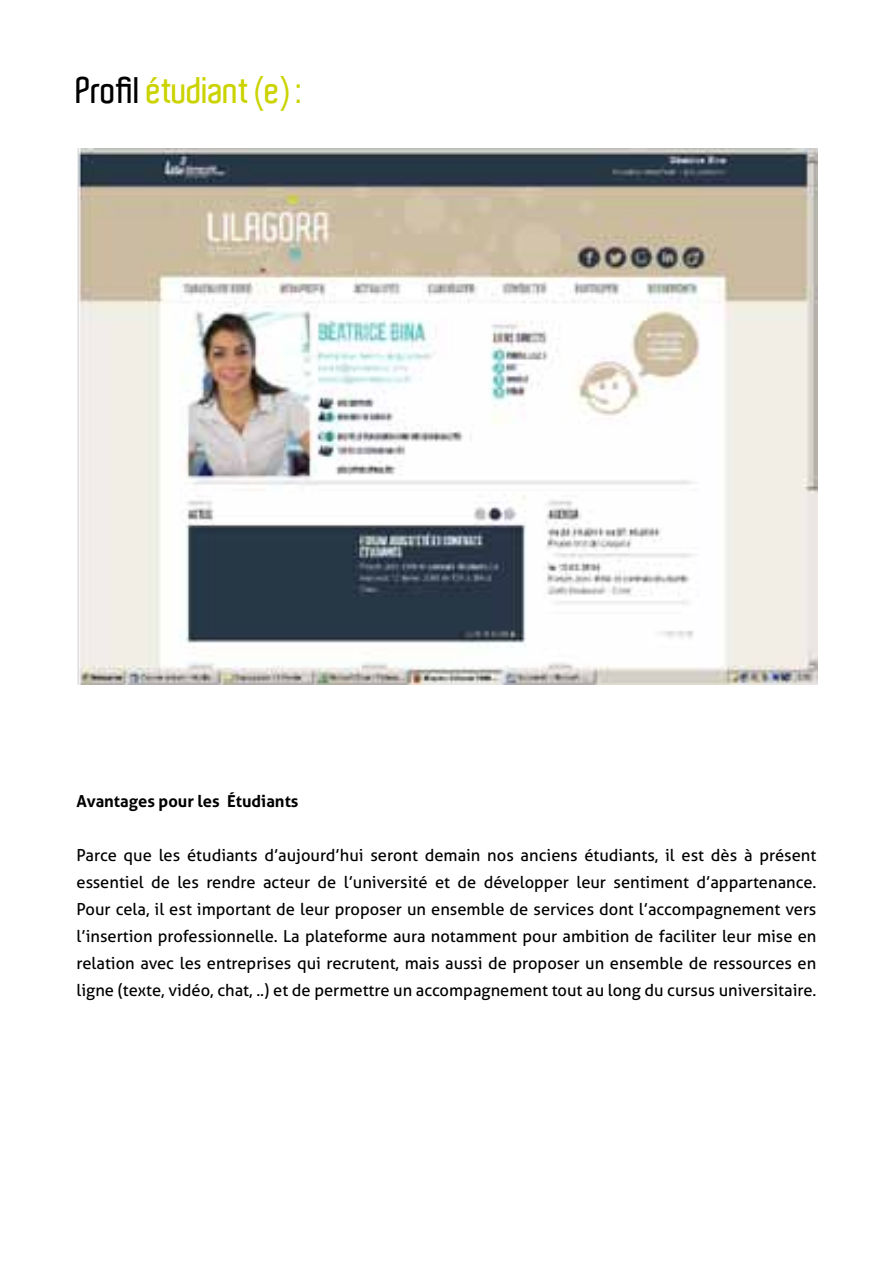
<style>
.page{position:relative;width:893px;height:1263px;background:#fff}
.page>*{position:absolute;margin:0;border:0;box-sizing:border-box;transform-origin:0 0}
.t1{font:600 36px "Aldo";letter-spacing:-.02em;color:#cbd300}
.t2{font:16.5px/27px "Aller";color:#000;text-align:justify}
.t3{font:700 16.5px "Aller";color:#000}
.s1{color:#000}
</style>
<div class="page">
<img style="left:77px;top:149px;width:740px;height:536px">
<h1 class="t1" style="left:77px;top:70px;width:228px"><span class="s1">Profil</span> étudiant (e) :</h1>
<p class="t3" style="left:77px;top:791px;width:224px">Avantages pour les étudiants</p>
<p class="t2" style="left:77px;top:842px;width:741px">Parce que les étudiants d’aujourd’hui seront demain nos anciens étudiants, il est dès à présent essentiel de les rendre acteur de l’université et de développer leur sentiment d’appartenance.<br>Pour cela, il est important de leur proposer un ensemble de services dont l’accompagnement vers l’insertion professionnelle. La plateforme aura notamment pour ambition de faciliter leur mise en relation avec les entreprises qui recrutent, mais aussi de proposer un ensemble de ressources en ligne (texte, vidéo, chat, ..) et de permettre un accompagnement tout au long du cursus universitaire.</p>
</div>
